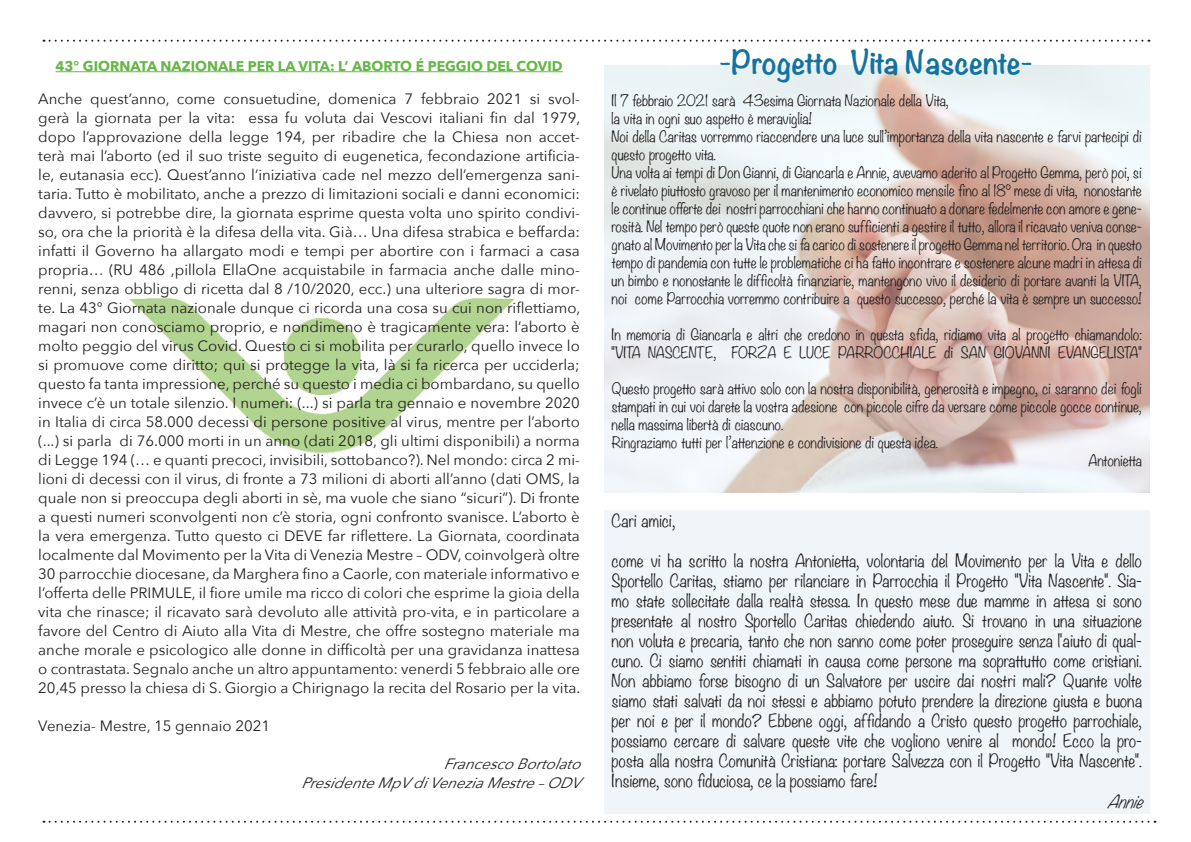
<style>
.page{position:relative;width:1191px;height:842px;background:#fff}
.page>*{position:absolute;margin:0;border:0;box-sizing:border-box;transform-origin:0 0}
.t1{font:700 29px "Noteworthy";color:#1472a0}
.t2{font:300 16px/20px "Noteworthy";color:#231f20;text-align:justify}
.t3{font:italic 300 16px "Noteworthy";color:#231f20}
.t4{font:15px/19px "Avenir Next";color:#231f20;text-align:justify}
.t5{font:italic 15px "Avenir Next";color:#231f20}
.t6{font:300 14px/18px "Noteworthy";color:#231f20;text-align:justify}
.t7{font:700 14px "Avenir Next";color:#65b746}
.t8{font:300 14px "Noteworthy";letter-spacing:-.035em;color:#231f20}
</style>
<div class="page">
<div style="left:604px;top:510px;width:545px;height:304px;background:#eff5f8"></div>
<img style="left:129px;top:297px;width:386px;height:157px">
<img style="left:604px;top:65px;width:545px;height:428px">
<svg style="left:44px;top:40px;width:1105px;height:2px"></svg>
<svg style="left:44px;top:821px;width:1111px;height:2px"></svg>
<hr style="left:56px;top:71px;width:506px;height:1px;background:#65b746">
<p class="t7" style="left:56px;top:54px;width:508px">43° GIORNATA NAZIONALE PER LA VITA: L’ ABORTO É PEGGIO DEL COVID</p>
<p class="t1" style="left:719px;top:36px;width:315px">-Progetto Vita Nascente-</p>
<p class="t4" style="left:38px;top:89px;width:543px">Anche quest’anno, come consuetudine, domenica 7 febbraio 2021 si svol&shy;gerà la giornata per la vita: essa fu voluta dai Vescovi italiani fin dal 1979, dopo l’approvazione della legge 194, per ribadire che la Chiesa non accet&shy;terà mai l’aborto (ed il suo triste seguito di eugenetica, fecondazione artificia&shy;le, eutanasia ecc). Quest’anno l’iniziativa cade nel mezzo dell’emergenza sani&shy;taria. Tutto è mobilitato, anche a prezzo di limitazioni sociali e danni economici:</p>
<p class="t4" style="left:38px;top:203px;width:543px">davvero, si potrebbe dire, la giornata esprime questa volta uno spirito condivi&shy;so, ora che la priorità è la difesa della vita. Già… Una difesa strabica e beffarda: infatti il Governo ha allargato modi e tempi per abortire con i farmaci a casa propria… (RU 486 ,pillola EllaOne acquistabile in farmacia anche dalle mino&shy;renni, senza obbligo di ricetta dal 8 /10/2020, ecc.) una ulteriore sagra di mor&shy;te. La 43° Giornata nazionale dunque ci ricorda una cosa su cui non riflettiamo, magari non conosciamo proprio, e nondimeno è tragicamente vera: l’aborto è molto peggio del virus Covid. Questo ci si mobilita per curarlo, quello invece lo si promuove come diritto; qui si protegge la vita, là si fa ricerca per ucciderla; questo fa tanta impressione, perché su questo i media ci bombardano, su quello invece c’è un totale silenzio. I numeri: (...) si parla tra gennaio e novembre 2020 in Italia di circa 58.000 decessi di persone positive al virus, mentre per l’aborto (...) si parla di 76.000 morti in un anno (dati 2018, gli ultimi disponibili) a norma di Legge 194 (… e quanti precoci, invisibili, sottobanco?). Nel mondo: circa 2 mi&shy;lioni di decessi con il virus, di fronte a 73 milioni di aborti all’anno (dati OMS, la quale non si preoccupa degli aborti in sè, ma vuole che siano “sicuri”). Di fronte a questi numeri sconvolgenti non c’è storia, ogni confronto svanisce. L’aborto è la vera emergenza. Tutto questo ci DEVE far riflettere. La Giornata, coordinata localmente dal Movimento per la Vita di Venezia Mestre – ODV, coinvolgerà oltre 30 parrocchie diocesane, da Marghera fino a Caorle, con materiale informativo e l’offerta delle PRIMULE, il fiore umile ma ricco di colori che esprime la gioia della vita che rinasce; il ricavato sarà devoluto alle attività pro-vita, e in particolare a favore del Centro di Aiuto alla Vita di Mestre, che offre sostegno materiale ma anche morale e psicologico alle donne in difficoltà per una gravidanza inattesa o contrastata. Segnalo anche un altro appuntamento: venerdi 5 febbraio alle ore 20,45 presso la chiesa di S. Giorgio a Chirignago la recita del Rosario per la vita.</p>
<p class="t4" style="left:38px;top:716px;width:233px">Venezia- Mestre, 15 gennaio 2021</p>
<p class="t5" style="left:443px;top:751px;width:148px">FrancescoBortolato</p>
<p class="t5" style="left:301px;top:770px;width:291px">PresidenteMpVdiVeneziaMestre–ODV</p>
<p class="t6" style="left:611px;top:91px;width:339px">Il 7 febbraio 2021 sarà 43esima Giornata Nazionale della Vita,</p>
<p class="t6" style="left:611px;top:109px;width:202px">la vita in ogni suo aspetto è meraviglia!</p>
<p class="t6" style="left:611px;top:127px;width:532px">Noi della Caritas vorremmo riaccendere una luce sull’importanza della vita nascente e farvi partecipi di questo progetto vita.</p>
<p class="t6" style="left:611px;top:163px;width:532px">Una volta ai tempi di Don Gianni, di Giancarla e Annie, avevamo aderito al Progetto Gemma, però poi, si è rivelato piuttosto gravoso per il mantenimento economico mensile fino al 18° mese di vita, nonostante le continue offerte dei nostri parrocchiani che hanno continuato a donare fedelmente con amore e gene&shy;rosità. Nel tempo però queste quote non erano sufficienti a gestire il tutto, allora il ricavato veniva conse&shy;gnato al Movimento per la Vita che si fa carico di sostenere il progetto Gemma nel territorio. Ora in questo tempo di pandemia con tutte le problematiche ci ha fatto incontrare e sostenere alcune madri in attesa di un bimbo e nonostante le difficoltà finanziarie, mantengono vivo il desiderio di portare avanti la VITA, noi come Parrocchia vorremmo contribuire a questo successo, perché la vita è sempre un successo!</p>
<p class="t6" style="left:611px;top:325px;width:532px">In memoria di Giancarla e altri che credono in questa sfida, ridiamo vita al progetto chiamandolo:</p>
<p class="t6" style="left:611px;top:343px;width:532px">"VITA NASCENTE, FORZA E LUCE PARROCCHIALE di SAN GIOVANNI EVANGELISTA"</p>
<p class="t6" style="left:611px;top:379px;width:532px">Questo progetto sarà attivo solo con la nostra disponibilità, generosità e impegno, ci saranno dei fogli stampati in cui voi darete la vostra adesione con piccole cifre da versare come piccole gocce continue, nella massima libertà di ciascuno.</p>
<p class="t6" style="left:611px;top:433px;width:328px">Ringraziamo tutti per l’attenzione e condivisione di questa idea.</p>
<p class="t8" style="left:1088px;top:448px;width:55px">Antonietta</p>
<p class="t2" style="left:611px;top:510px;width:65px">Cari amici,</p>
<p class="t2" style="left:611px;top:550px;width:532px">come vi ha scritto la nostra Antonietta, volontaria del Movimento per la Vita e dello Sportello Caritas, stiamo per rilanciare in Parrocchia il Progetto "Vita Nascente". Sia&shy;mo state sollecitate dalla realtà stessa. In questo mese due mamme in attesa si sono presentate al nostro Sportello Caritas chiedendo aiuto. Si trovano in una situazione non voluta e precaria, tanto che non sanno come poter proseguire senza l'aiuto di qual&shy;cuno. Ci siamo sentiti chiamati in causa come persone ma soprattutto come cristiani.<br>Non abbiamo forse bisogno di un Salvatore per uscire dai nostri mali? Quante volte siamo stati salvati da noi stessi e abbiamo potuto prendere la direzione giusta e buona per noi e per il mondo? Ebbene oggi, affidando a Cristo questo progetto parrochiale, possiamo cercare di salvare queste vite che vogliono venire al mondo! Ecco la pro&shy;posta alla nostra Comunità Cristiana: portare Salvezza con il Progetto "Vita Nascente".</p>
<p class="t2" style="left:611px;top:770px;width:267px">Insieme, sono fiduciosa, ce la possiamo fare!</p>
<p class="t3" style="left:1107px;top:788px;width:48px">Annie</p>
</div>
